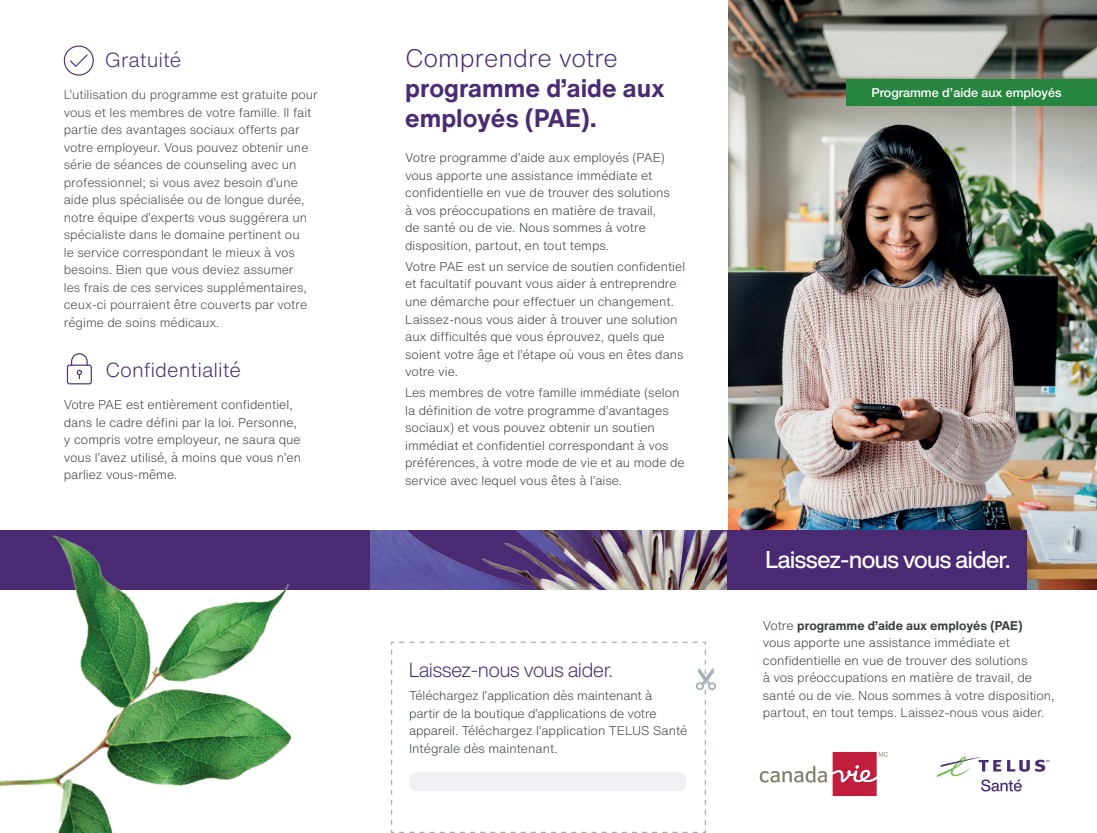
<style>
.page{position:relative;width:1097px;height:833px;background:#fff}
.page>*{position:absolute;margin:0;border:0;box-sizing:border-box;transform-origin:0 0}
.t1{font:700 25px/30px "Helvetica Now Text";color:#4a2b74}
.t2{font:300 25px "Helvetica Now Text";color:#4a2b74}
.t3{font:500 23.75px "Helvetica Now Display";letter-spacing:-.015em;color:#fff}
.t4{font:300 20px "Helvetica Now Text";color:#4a2b74}
.t5{font:300 20px "Helvetica Now Display";color:#4a2b74}
.t6{font:300 12.5px/17.5px "Helvetica Now Text";color:#384043}
.t7{font:300 12.5px/17.5px "Helvetica Now Text";color:#404447}
.t8{font:500 12.5px "Helvetica Neue LT Std";color:#fff}
.s1{font-weight:700}
</style>
<div class="page">
<img style="left:369px;top:530px;width:359px;height:59px">
<div style="left:0;top:530px;width:369px;height:59px;background:#4a2b73"></div>
<div style="left:64px;top:46px;width:30px;height:30px;border:1px solid #4a2b74;border-radius:50%"></div>
<svg style="left:70px;top:54px;width:18px;height:13px"></svg>
<div style="left:67px;top:364px;width:25px;height:20px;border:1px solid #4a2b74;border-radius:2px"></div>
<svg style="left:70px;top:353px;width:18px;height:27px"></svg>
<img style="left:0;top:535px;width:359px;height:297px">
<svg style="left:391px;top:641px;width:316px;height:191px"></svg>
<div style="left:409px;top:772px;width:277px;height:19px;background:#eef0f3;border-radius:7px"></div>
<img style="left:728px;top:0;width:369px;height:589px">
<div style="left:728px;top:530px;width:299px;height:59px;background:#4a2b73"></div>
<div style="left:847px;top:79px;width:250px;height:26px;background:#26853f"></div>
<svg style="left:936px;top:756px;width:114px;height:35px"></svg>
<svg style="left:760px;top:765px;width:67px;height:17px"></svg>
<svg style="left:833px;top:752px;width:55px;height:44px"></svg>
<h3 class="t4" style="left:105px;top:47px;width:78px">Gratuité</h3>
<p class="t7" style="left:64px;top:86px;width:256px">L’utilisation du programme est gratuite pour vous et les membres de votre famille. Il fait partie des avantages sociaux offerts par votre employeur. Vous pouvez obtenir une série de séances de counseling avec un professionnel; si vous avez besoin d’une aide plus spécialisée ou de longue durée, notre équipe d’experts vous suggérera un spécialiste dans le domaine pertinent ou<br>le service correspondant le mieux à vos besoins. Bien que vous deviez assumer<br>les frais de ces services supplémentaires, ceux-ci pourraient être couverts par votre régime de soins médicaux.</p>
<h3 class="t4" style="left:106px;top:356px;width:137px">Confidentialité</h3>
<p class="t6" style="left:64px;top:395px;width:239px">Votre PAE est entièrement confidentiel, dans le cadre défini par la loi. Personne, y compris votre employeur, ne saura que vous l’avez utilisé, à moins que vous n’en parliez vous-même.</p>
<h1 class="t2" style="left:405px;top:41px;width:214px">Comprendre votre</h1>
<h1 class="t1" style="left:405px;top:73px;width:261px">programme d’aide aux employés (PAE).</h1>
<p class="t6" style="left:405px;top:149px;width:266px">Votre programme d’aide aux employés (PAE) vous apporte une assistance immédiate et confidentielle en vue de trouver des solutions à vos préoccupations en matière de travail, de santé ou de vie. Nous sommes à votre disposition, partout, en tout temps.</p>
<p class="t6" style="left:405px;top:258px;width:282px">Votre PAE est un service de soutien confidentiel et facultatif pouvant vous aider à entreprendre une démarche pour effectuer un changement.<br>Laissez-nous vous aider à trouver une solution aux difficultés que vous éprouvez, quels que soient votre âge et l’étape où vous en êtes dans votre vie.</p>
<p class="t6" style="left:405px;top:384px;width:281px">Les membres de votre famille immédiate (selon la définition de votre programme d’avantages sociaux) et vous pouvez obtenir un soutien immédiat et confidentiel correspondant à vos préférences, à votre mode de vie et au mode de service avec lequel vous êtes à l’aise.</p>
<h3 class="t5" style="left:409px;top:656px;width:205px">Laissez-nous vous aider.</h3>
<p class="t6" style="left:409px;top:687px;width:280px">Téléchargez l’application dès maintenant à<br>partir de la boutique d’applications de votre appareil. Téléchargez l’application TELUS Santé Intégrale dès maintenant.</p>
<p class="t8" style="left:871px;top:85px;width:192px">Programme d’aide aux employés</p>
<h2 class="t3" style="left:766px;top:543px;width:246px">Laissez-nous vous aider.</h2>
<p class="t6" style="left:763px;top:616px;width:293px">Votre <span class="s1">programme d’aide aux employés (PAE)<br></span>vous apporte une assistance immédiate et confidentielle en vue de trouver des solutions<br>à vos préoccupations en matière de travail, de santé ou de vie. Nous sommes à votre disposition, partout, en tout temps. Laissez-nous vous aider.</p>
</div>
